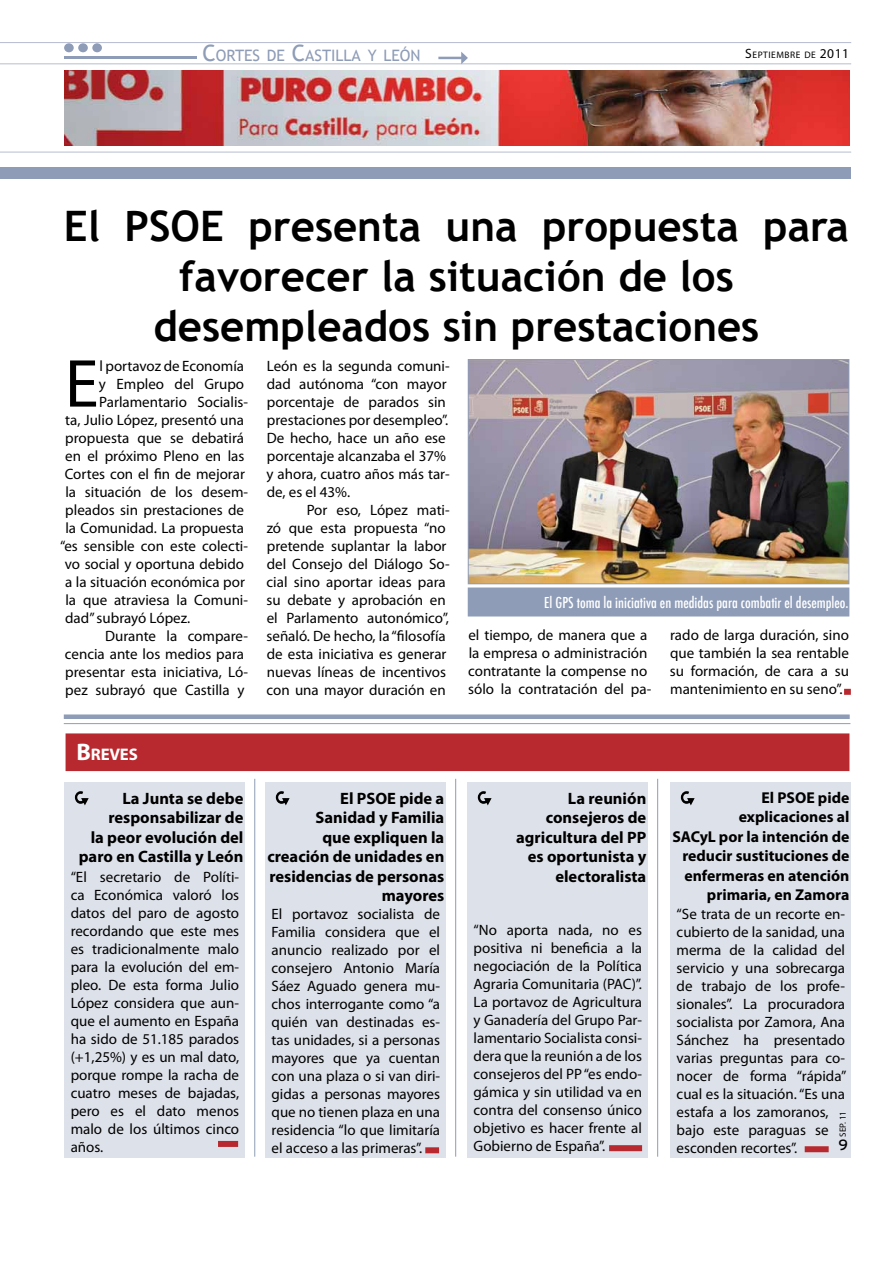
<style>
.page{position:relative;width:893px;height:1263px;background:#fff}
.page>*{position:absolute;margin:0;border:0;box-sizing:border-box;transform-origin:0 0}
.t1{font:68.4px "Myriad Pro";color:#000}
.t2{font:700 42px/50.4px "Trebuchet MS";color:#000;text-align:center}
.t3{font:700 16.8px "Myriad Pro";letter-spacing:-.01em;color:#fff}
.t4{font:700 16.5px/19.5px "Myriad Pro";color:#000;text-align:right}
.t5{font:700 15.75px/19.5px "Myriad Pro";color:#000;text-align:right}
.t6{font:15.75px "Trebuchet MS";color:#8e9cb7}
.t7{font:15px/18px "Myriad Pro";color:#000}
.t8{font:15px "Interstate";color:#000}
.t9{font:500 condensed 14.7px "Futura";color:#fff}
.t10{font:9.45px "Myriad Pro";letter-spacing:.055em;color:#000}
.t11{font:9px "Myriad Pro";color:#000}
.s1{font-size:22.5px}
.s2{font-size:13.5px}
.s3{font-size:24px}
</style>
<div class="page">
<div style="left:670px;top:782px;width:180px;height:375px;background:#dde1e9"></div>
<svg style="left:681px;top:791px;width:14px;height:14px"></svg>
<div style="left:805px;top:1146px;width:24px;height:6px;background:#b8292f"></div>
<div style="left:64px;top:782px;width:180px;height:375px;background:#dde1e9"></div>
<svg style="left:75px;top:791px;width:14px;height:14px"></svg>
<div style="left:66px;top:733px;width:783px;height:38px;background:#b8292f;border:2px solid #b8292f"></div>
<div style="left:218px;top:1141px;width:20px;height:6px;background:#b8292f"></div>
<hr style="left:0;top:42px;width:851px;height:1px;background:#b6bdd0">
<hr style="left:0;top:63px;width:851px;height:1px;background:#b6bdd0">
<div style="left:0;top:167px;width:850px;height:11px;background:#8e9cb7"></div>
<hr style="left:0;top:152px;width:851px;height:1px;background:#b6bdd0">
<svg style="left:438px;top:52px;width:30px;height:12px"></svg>
<hr style="left:64px;top:57px;width:132px;height:2px;background:#8e9cb7">
<div style="left:64px;top:43px;width:10px;height:9px;background:#8e9cb7;border-radius:50%"></div>
<div style="left:78px;top:43px;width:10px;height:9px;background:#8e9cb7;border-radius:50%"></div>
<div style="left:92px;top:43px;width:10px;height:9px;background:#8e9cb7;border-radius:50%"></div>
<img style="left:65px;top:70px;width:785px;height:75px">
<img style="left:470px;top:361px;width:377px;height:221px">
<div style="left:468px;top:359px;width:381px;height:225px;border:1px solid #8e9cb7"></div>
<div style="left:64px;top:714px;width:786px;height:5px;background:#8e9cb7"></div>
<hr style="left:64px;top:723px;width:786px;height:1px;background:#8e9cb7">
<div style="left:468px;top:588px;width:381px;height:28px;background:#8e9cb7"></div>
<div style="left:844px;top:689px;width:7px;height:6px;background:#b8292f"></div>
<hr style="left:254px;top:779px;width:1px;height:378px;background:#8e9cb7">
<div style="left:265px;top:782px;width:180px;height:375px;background:#dde1e9"></div>
<svg style="left:276px;top:791px;width:14px;height:14px"></svg>
<div style="left:425px;top:1147px;width:14px;height:6px;background:#b8292f"></div>
<hr style="left:455px;top:779px;width:1px;height:378px;background:#8e9cb7">
<div style="left:467px;top:782px;width:180px;height:375px;background:#dde1e9"></div>
<svg style="left:478px;top:791px;width:14px;height:14px"></svg>
<div style="left:609px;top:1145px;width:33px;height:6px;background:#b8292f"></div>
<hr style="left:657px;top:779px;width:1px;height:378px;background:#8e9cb7">
<p class="t6" style="left:202px;top:46px;width:220px"><span class="s1">C</span>ORTES DE <span class="s1">C</span>ASTILLA Y LEÓN</p>
<p class="t10" style="left:745px;top:49px;width:105px"><span class="s2">S</span>EPTIEMBRE DE <span class="s2">2011</span></p>
<h2 class="t2" style="left:64px;top:200px;width:787px">El PSOE presenta una propuesta para favorecer la situación de los desempleados sin prestaciones</h2>
<h1 class="t1" style="left:65px;top:341px;width:35px">E</h1>
<p class="t7" style="left:99px;top:356px;width:146px">l portavoz de Economía</p>
<p class="t7" style="left:99px;top:374px;width:147px">y Empleo del Grupo</p>
<p class="t7" style="left:99px;top:392px;width:150px">Parlamentario Socialis-</p>
<p class="t7" style="left:65px;top:410px;width:180px">ta, Julio López, presentó una</p>
<p class="t7" style="left:65px;top:428px;width:180px">propuesta que se debatirá</p>
<p class="t7" style="left:65px;top:446px;width:181px">en el próximo Pleno en las</p>
<p class="t7" style="left:65px;top:464px;width:182px">Cortes con el fin de mejorar</p>
<p class="t7" style="left:65px;top:482px;width:184px">la situación de los desem-</p>
<p class="t7" style="left:65px;top:500px;width:180px">pleados sin prestaciones de</p>
<p class="t7" style="left:65px;top:518px;width:180px">la Comunidad. La propuesta</p>
<p class="t7" style="left:60px;top:536px;width:189px">“es sensible con este colecti-</p>
<p class="t7" style="left:65px;top:554px;width:181px">vo social y oportuna debido</p>
<p class="t7" style="left:65px;top:572px;width:181px">a la situación económica por</p>
<p class="t7" style="left:65px;top:590px;width:184px">la que atraviesa la Comuni-</p>
<p class="t7" style="left:65px;top:608px;width:127px">dad” subrayó López.</p>
<p class="t7" style="left:105px;top:626px;width:145px">Durante la compare-</p>
<p class="t7" style="left:65px;top:644px;width:181px">cencia ante los medios para</p>
<p class="t7" style="left:65px;top:662px;width:184px">presentar esta iniciativa, Ló-</p>
<p class="t7" style="left:65px;top:680px;width:181px">pez subrayó que Castilla y</p>
<p class="t3" style="left:76px;top:743px;width:63px"><span class="s3">B</span>REVES</p>
<p class="t4" style="left:79px;top:788px;width:166px">La Junta se debe responsabilizar de<br>la peor evolución del paro en Castilla y León</p>
<p class="t7" style="left:71px;top:867px;width:170px;text-align:justify">“El secretario de Políti&shy;ca Económica valoró los datos del paro de agosto recordando que este mes es tradicionalmente malo para la evolución del em&shy;pleo. De esta forma Julio López considera que aun&shy;que el aumento en España ha sido de 51.185 parados (+1,25%) y es un mal dato, porque rompe la racha de cuatro meses de bajadas, pero es el dato menos malo de los últimos cinco años.</p>
<p class="t7" style="left:267px;top:356px;width:185px">León es la segunda comuni&shy;dad autónoma “con mayor porcentaje de parados sin prestaciones por desempleo”.<br>De hecho, hace un año ese porcentaje alcanzaba el 37% y ahora, cuatro años más tar&shy;de, es el 43%.</p>
<p class="t7" style="left:267px;top:500px;width:185px;text-indent:40px">Por eso, López mati&shy;zó que esta propuesta “no pretende suplantar la labor del Consejo del Diálogo So&shy;cial sino aportar ideas para su debate y aprobación en el Parlamento autonómico”, señaló. De hecho, la “filosofía de esta iniciativa es generar nuevas líneas de incentivos con una mayor duración en</p>
<p class="t4" style="left:267px;top:788px;width:179px">El PSOE pide a<br>Sanidad y Familia<br>que expliquen la creación de unidades en residencias de personas mayores</p>
<p class="t7" style="left:272px;top:905px;width:170px;text-align:justify">El portavoz socialista de Familia considera que el anuncio realizado por el consejero Antonio María Sáez Aguado genera mu&shy;chos interrogante como “a quién van destinadas es&shy;tas unidades, si a personas mayores que ya cuentan con una plaza o si van diri&shy;gidas a personas mayores que no tienen plaza en una residencia “lo que limitaría el acceso a las primeras”.</p>
<p class="t9" style="left:544px;top:593px;width:306px">El GPS toma la iniciativa en medidas para combatir el desempleo.</p>
<p class="t7" style="left:468px;top:626px;width:185px">el tiempo, de manera que a la empresa o administración contratante la compense no sólo la contratación del pa-</p>
<p class="t7" style="left:670px;top:626px;width:181px;text-align:justify">rado de larga duración, sino que también la sea rentable su formación, de cara a su mantenimiento en su seno”.</p>
<p class="t4" style="left:516px;top:788px;width:132px">La reunión consejeros de agricultura del PP es oportunista y electoralista</p>
<p class="t7" style="left:474px;top:920px;width:170px;text-align:justify">“No aporta nada, no es positiva ni beneficia a la negociación de la Política Agraria Comunitaria (PAC)”.<br>La portavoz de Agricultura y Ganadería del Grupo Par&shy;lamentario Socialista consi&shy;dera que la reunión a de los consejeros del PP “es endo&shy;gámica y sin utilidad va en contra del consenso único objetivo es hacer frente al Gobierno de España”.</p>
<p class="t5" style="left:672px;top:787px;width:179px">El PSOE pide explicaciones al<br>SACyL por la intención de reducir sustituciones de enfermeras en atención primaria, en Zamora</p>
<p class="t7" style="left:677px;top:905px;width:171px">“Se trata de un recorte en&shy;cubierto de la sanidad, una merma de la calidad del servicio y una sobrecarga de trabajo de los profe&shy;sionales”. La procuradora socialista por Zamora, Ana<br>Sánchez ha presentado varias preguntas para co&shy;nocer de forma “rápida” cual es la situación. “Es una estafa a los zamoranos, bajo este paraguas se esconden recortes”.</p>
<p class="t11" style="left:837px;top:1136px;width:27px;rotate:-90deg">SEP. 11</p>
<p class="t8" style="left:839px;top:1136px;width:11px">9</p>
</div>
